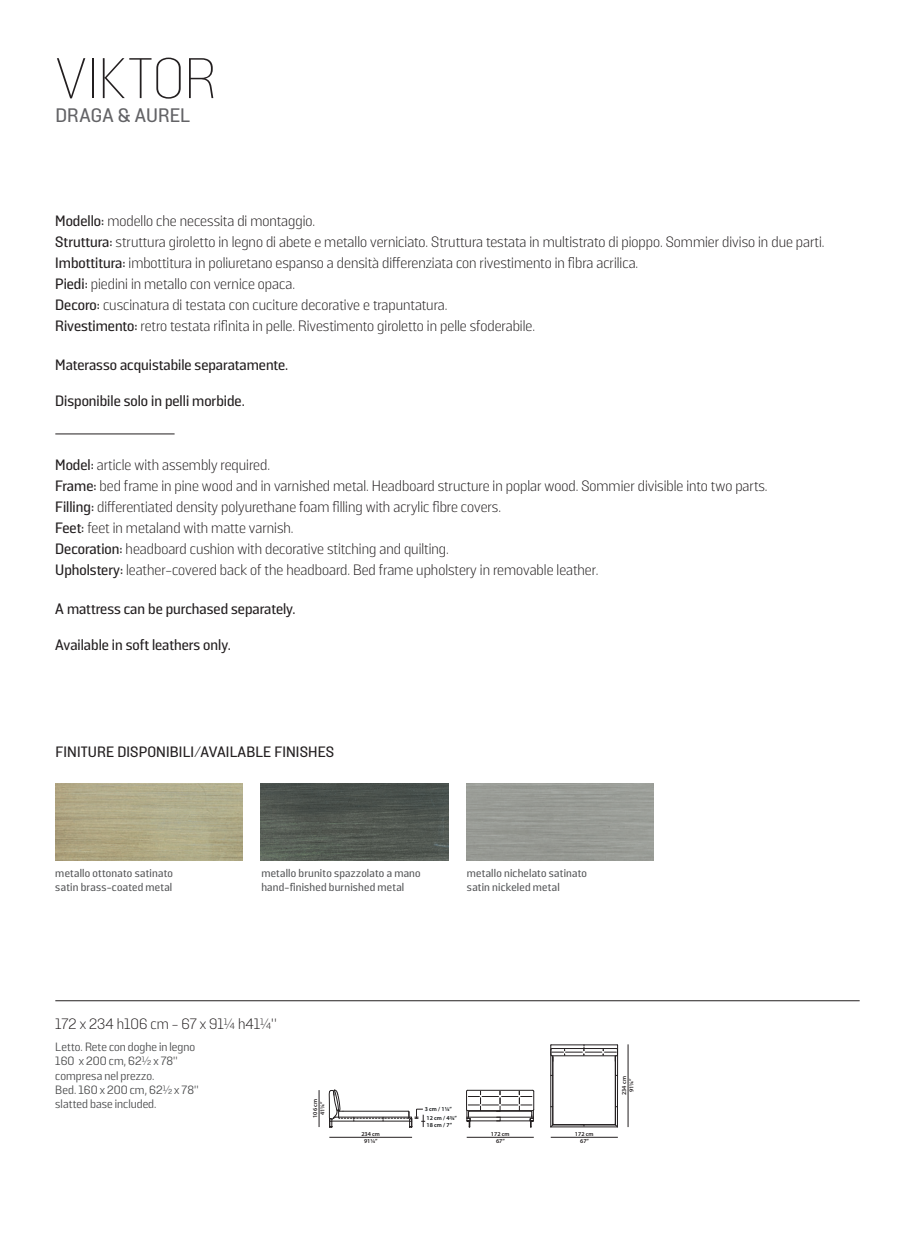
<style>
.page{position:relative;width:915px;height:1234px;background:#fff}
.page>*{position:absolute;margin:0;border:0;box-sizing:border-box;transform-origin:0 0}
.t1{font:200 57px "Solido";letter-spacing:-.005em;color:#231f20}
.t2{font:500 19.5px "Solido";letter-spacing:.01em;color:#636366}
.t3{font:300 15px/21px "Solido";color:#231f20}
.t4{font:500 15px "Solido";color:#231f20}
.t5{font:12px/14.2px "Solido";letter-spacing:.005em;color:#4b4c4d}
.t6{font:500 11.25px/13.5px "Solido";letter-spacing:.02em;color:#57585a}
.t7{font:600 6px/7.2px "Myriad Pro";color:#231f20;text-align:center}
.t8{font:600 6px/7.4px "Myriad Pro";color:#111416}
.s1{font-weight:500}
</style>
<div class="page">
<hr style="left:55px;top:1000px;width:804px;height:1px;background:#231f20">
<hr style="left:55px;top:433px;width:119px;height:1px;background:#231f20">
<hr style="left:319px;top:1089px;width:1px;height:37px;background:#231f20">
<hr style="left:466px;top:1136px;width:67px;height:1px;background:#231f20">
<hr style="left:329px;top:1136px;width:83px;height:1px;background:#231f20">
<hr style="left:550px;top:1136px;width:67px;height:1px;background:#231f20">
<hr style="left:627px;top:1044px;width:1px;height:82px;background:#231f20">
<svg style="left:466px;top:1089px;width:68px;height:38px"></svg>
<hr style="left:614px;top:1055px;width:1px;height:68px;background:#231f20">
<hr style="left:580px;top:1123px;width:34px;height:1px;background:#231f20">
<hr style="left:553px;top:1123px;width:30px;height:1px;background:#231f20">
<hr style="left:550px;top:1052px;width:1px;height:74px;background:#231f20">
<hr style="left:552px;top:1055px;width:1px;height:69px;background:#231f20">
<hr style="left:617px;top:1052px;width:1px;height:74px;background:#231f20">
<hr style="left:615px;top:1055px;width:1px;height:69px;background:#231f20">
<hr style="left:550px;top:1126px;width:67px;height:1px;background:#231f20">
<hr style="left:552px;top:1124px;width:63px;height:1px;background:#231f20">
<svg style="left:550px;top:1044px;width:68px;height:16px"></svg>
<svg style="left:329px;top:1089px;width:96px;height:38px"></svg>
<img style="left:261px;top:783px;width:187px;height:77px">
<h1 class="t1" style="left:56px;top:46px;width:162px">VIKTOR</h1>
<h2 class="t2" style="left:55px;top:104px;width:136px">DRAGA &amp; AUREL</h2>
<p class="t3" style="left:55px;top:211px;width:770px"><span class="s1">Modello:</span> modello che necessita di montaggio.<br><span class="s1">Struttura:</span> struttura giroletto in legno di abete e metallo verniciato. Struttura testata in multistrato di pioppo. Sommier diviso in due parti.<br><span class="s1">Imbottitura:</span> imbottitura in poliuretano espanso a densità differenziata con rivestimento in fibra acrilica.<br><span class="s1">Piedi:</span> piedini in metallo con vernice opaca.<br><span class="s1">Decoro:</span> cuscinatura di testata con cuciture decorative e trapuntatura.<br><span class="s1">Rivestimento:</span> retro testata rifinita in pelle. Rivestimento giroletto in pelle sfoderabile.</p>
<p class="t4" style="left:55px;top:356px;width:234px">Materasso acquistabile separatamente.</p>
<p class="t4" style="left:55px;top:392px;width:191px">Disponibile solo in pelli morbide.</p>
<p class="t3" style="left:55px;top:455px;width:713px"><span class="s1">Model:</span> article with assembly required.<br><span class="s1">Frame:</span> bed frame in pine wood and in varnished metal. Headboard structure in poplar wood. Sommier divisible into two parts.<br><span class="s1">Filling:</span> differentiated density polyurethane foam filling with acrylic fibre covers.<br><span class="s1">Feet:</span> feet in metaland with matte varnish.<br><span class="s1">Decoration:</span> headboard cushion with decorative stitching and quilting.<br><span class="s1">Upholstery:</span> leather-covered back of the headboard. Bed frame upholstery in removable leather.</p>
<p class="t4" style="left:55px;top:600px;width:242px">A mattress can be purchased separately.</p>
<p class="t4" style="left:55px;top:636px;width:177px">Available in soft leathers only.</p>
<p class="t4" style="left:55px;top:742px;width:280px">FINITURE DISPONIBILI/AVAILABLE FINISHES</p>
<p class="t6" style="left:55px;top:867px;width:119px">metallo ottonato satinato satin brass-coated metal</p>
<p class="t6" style="left:261px;top:867px;width:161px">metallo brunito spazzolato a mano hand-finished burnished metal</p>
<p class="t6" style="left:467px;top:867px;width:121px">metallo nichelato satinato satin nickeled metal</p>
<p class="t3" style="left:55px;top:1014px;width:223px">172 x 234 h106 cm - 67 x 91¼ h41¼"</p>
<p class="t5" style="left:55px;top:1040px;width:145px">Letto. Rete con doghe in legno<br>160 x 200 cm, 62½ x 78'' compresa nel prezzo.<br>Bed. 160 x 200 cm, 62½ x 78'' slatted base included.</p>
<p class="t7" style="left:311px;top:1117px;width:20px;rotate:-90deg">106 cm<br>41¼”</p>
<p class="t7" style="left:361px;top:1129px;width:20px">234 cm<br>91¼”</p>
<p class="t8" style="left:424px;top:1104px;width:29px">3 cm / 1¼”</p>
<p class="t8" style="left:426px;top:1113px;width:32px">12 cm / 4¾”<br>18 cm / 7”</p>
<p class="t7" style="left:491px;top:1129px;width:20px">172 cm<br>67”</p>
<p class="t7" style="left:574px;top:1129px;width:20px">172 cm<br>67”</p>
<p class="t7" style="left:620px;top:1094px;width:20px;rotate:-90deg">234 cm<br>91¼”</p>
</div>
